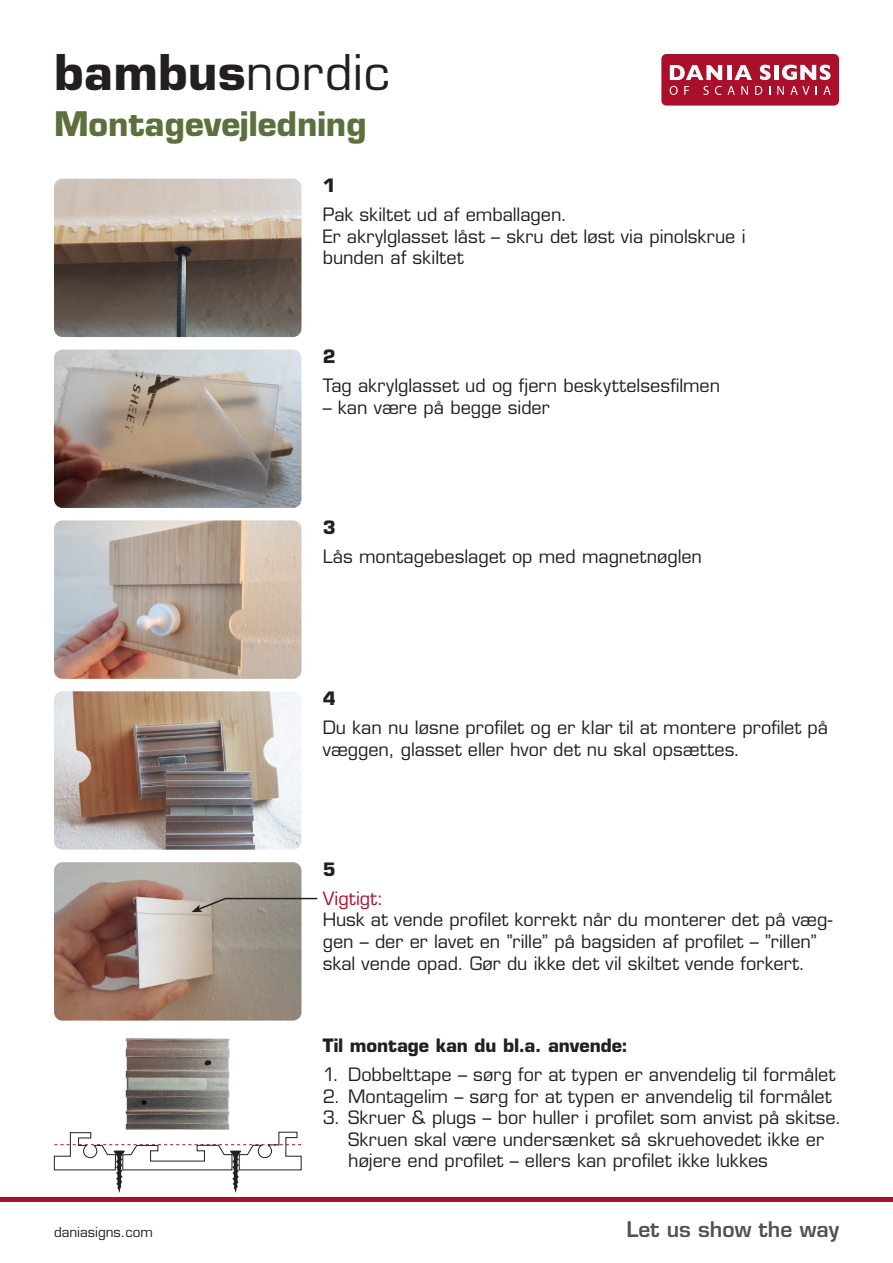
<style>
.page{position:relative;width:893px;height:1263px;background:#fff}
.page>*{position:absolute;margin:0;border:0;box-sizing:border-box;transform-origin:0 0}
.t1{font:700 48px "Eurostile LT Std";letter-spacing:.01em;color:#231f20}
.t2{font:700 33px "Eurostile LT Std";color:#5c703b}
.t3{font:600 21px "Eurostile LT Std";color:#4f5153}
.t4{font:18px/21.6px "Eurostile LT Std";color:#231f20}
.t5{font:700 18px "Eurostile LT Std";letter-spacing:-.005em;color:#231f20}
.t6{font:18px "Eurostile LT Std";letter-spacing:.015em;color:#aa0f2b}
.t7{font:13.5px "Eurostile LT Std";color:#231f20}
.s1{font-weight:400}
</style>
<div class="page">
<img style="left:54px;top:862px;width:247px;height:158px">
<div style="left:661px;top:54px;width:178px;height:52px;background:#aa0f2b;border-radius:5px"></div>
<svg style="left:670px;top:65px;width:52px;height:15px"></svg>
<hr style="left:727px;top:65px;width:4px;height:15px;background:#fff">
<svg style="left:734px;top:65px;width:18px;height:15px"></svg>
<svg style="left:760px;top:65px;width:11px;height:15px"></svg>
<div style="left:774px;top:65px;width:5px;height:15px;background:#fff"></div>
<svg style="left:782px;top:65px;width:49px;height:15px"></svg>
<svg style="left:670px;top:86px;width:8px;height:9px"></svg>
<svg style="left:684px;top:86px;width:5px;height:9px"></svg>
<svg style="left:703px;top:86px;width:6px;height:9px"></svg>
<svg style="left:715px;top:86px;width:6px;height:9px"></svg>
<svg style="left:727px;top:86px;width:8px;height:9px"></svg>
<svg style="left:741px;top:86px;width:7px;height:9px"></svg>
<svg style="left:755px;top:86px;width:7px;height:9px"></svg>
<svg style="left:777px;top:86px;width:7px;height:9px"></svg>
<svg style="left:790px;top:86px;width:20px;height:9px"></svg>
<svg style="left:823px;top:86px;width:8px;height:9px"></svg>
<div style="left:0;top:1197px;width:893px;height:5px;background:#aa0f2b"></div>
<img style="left:54px;top:691px;width:247px;height:159px">
<img style="left:54px;top:179px;width:247px;height:158px">
<img style="left:54px;top:350px;width:247px;height:158px">
<img style="left:54px;top:520px;width:247px;height:159px">
<svg style="left:191px;top:897px;width:127px;height:15px;background:#9e9990"></svg>
<img style="left:126px;top:1038px;width:104px;height:92px">
<svg style="left:54px;top:1131px;width:248px;height:61px"></svg>
<p class="t1" style="left:54px;top:43px;width:338px">bambus<span class="s1">nordic</span></p>
<p class="t2" style="left:54px;top:104px;width:314px">Montagevejledning</p>
<p class="t5" style="left:323px;top:174px;width:14px">1</p>
<p class="t4" style="left:323px;top:204px;width:246px">Pak skiltet ud af emballagen.</p>
<p class="t4" style="left:323px;top:226px;width:424px">Er akrylglasset låst – skru det løst via pinolskrue i</p>
<p class="t4" style="left:323px;top:247px;width:142px">bunden af skiltet</p>
<p class="t5" style="left:323px;top:345px;width:14px">2</p>
<p class="t4" style="left:323px;top:375px;width:399px">Tag akrylglasset ud og fjern beskyttelsesfilmen</p>
<p class="t4" style="left:323px;top:396px;width:229px">– kan være på begge sider</p>
<p class="t5" style="left:323px;top:516px;width:14px">3</p>
<p class="t4" style="left:323px;top:546px;width:381px">Lås montagebeslaget op med magnetnøglen</p>
<p class="t5" style="left:323px;top:687px;width:14px">4</p>
<p class="t4" style="left:323px;top:717px;width:507px">Du kan nu løsne profilet og er klar til at montere profilet på væggen, glasset eller hvor det nu skal opsættes.</p>
<p class="t5" style="left:323px;top:858px;width:14px">5</p>
<p class="t6" style="left:323px;top:887px;width:62px">Vigtigt:</p>
<p class="t4" style="left:323px;top:909px;width:511px">Husk at vende profilet korrekt når du monterer det på væg&shy;gen – der er lavet en ”rille” på bagsiden af profilet – ”rillen” skal vende opad. Gør du ikke det vil skiltet vende forkert.</p>
<p class="t5" style="left:323px;top:1034px;width:307px">Til montage kan du bl.a. anvende:</p>
<p class="t4" style="left:323px;top:1064px;width:514px">1. Dobbelttape – sørg for at typen er anvendelig til formålet</p>
<p class="t4" style="left:323px;top:1085px;width:510px">2. Montagelim – sørg for at typen er anvendelig til formålet</p>
<p class="t4" style="left:323px;top:1107px;width:520px">3. Skruer &amp; plugs – bor huller i profilet som anvist på skitse.</p>
<p class="t4" style="left:348px;top:1128px;width:477px">Skruen skal være undersænket så skruehovedet ikke er</p>
<p class="t4" style="left:348px;top:1150px;width:421px">højere end profilet – ellers kan profilet ikke lukkes</p>
<p class="t7" style="left:54px;top:1224px;width:100px">daniasigns.com</p>
<p class="t3" style="left:627px;top:1216px;width:214px">Let us show the way</p>
</div>
